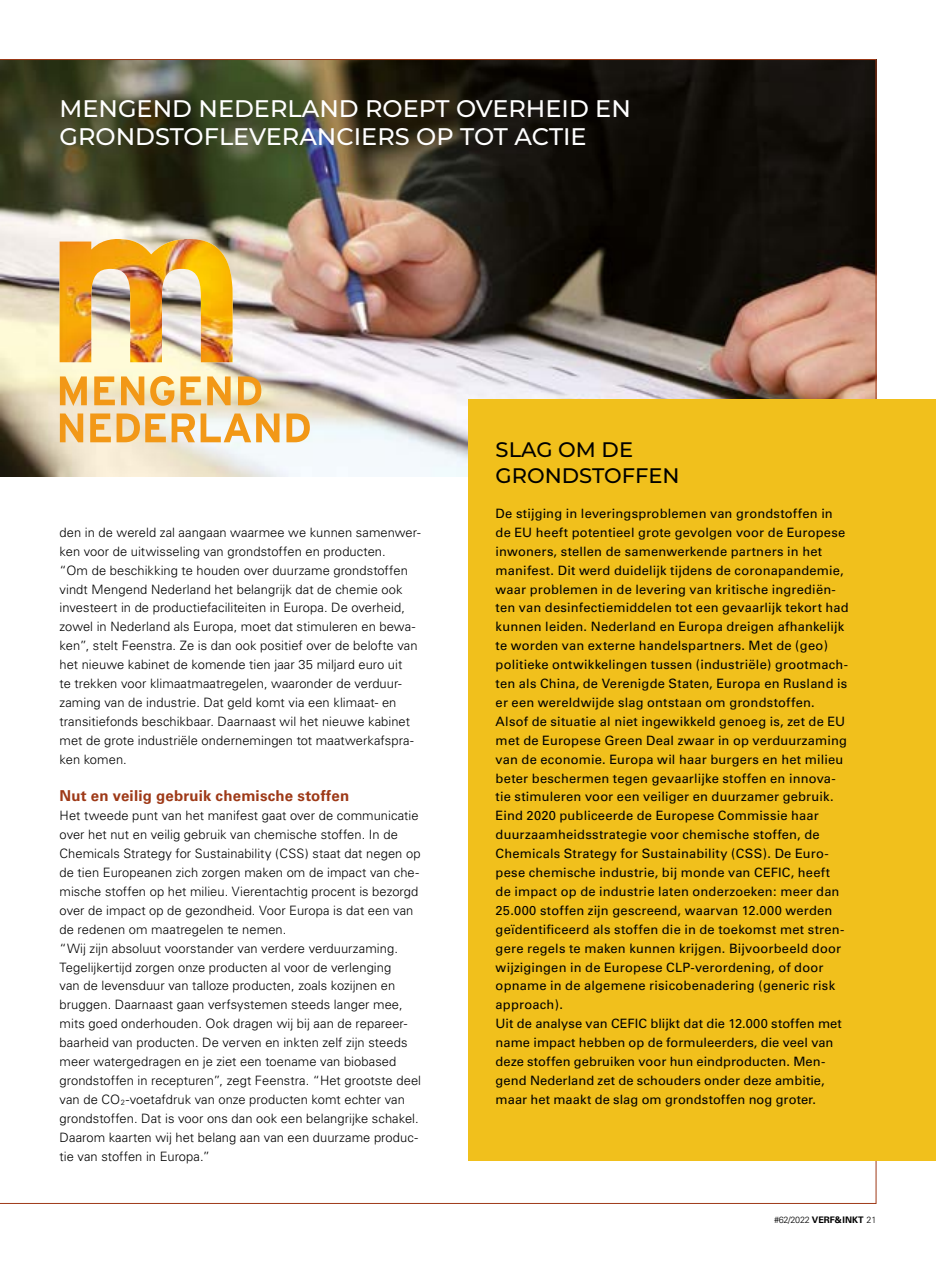
<style>
.page{position:relative;width:936px;height:1263px;background:#fff}
.page>*{position:absolute;margin:0;border:0;box-sizing:border-box;transform-origin:0 0}
.t1{font:500 24px/28.8px "Montserrat";color:#fff}
.t2{font:500 21px/25.2px "Montserrat";color:#000}
.t3{font:700 15px "Univers";letter-spacing:.015em;color:#9e3917}
.t4{font:300 12.9px/18.9px "Univers";letter-spacing:.005em;color:#000}
.t5{font:12.9px/18.9px "Univers";letter-spacing:.015em;color:#000}
.t6{font:300 9px "Univers";letter-spacing:-.025em;color:#000}
.s1{font-weight:700}
</style>
<div class="page">
<img style="left:0;top:59px;width:876px;height:1145px">
<div style="left:468px;top:399px;width:467px;height:762px;background:#f1c01c"></div>
<img style="left:60px;top:239px;width:172px;height:123px">
<svg style="left:60px;top:413px;width:250px;height:29px"></svg>
<svg style="left:60px;top:376px;width:201px;height:30px;background:#f2c272"></svg>
<h1 class="t1" style="left:60px;top:93px;width:572px">MENGEND NEDERLAND ROEPT OVERHEID EN<br>GRONDSTOFLEVERANCIERS OP TOT ACTIE</h1>
<p class="t4" style="left:60px;top:523px;width:362px">den in de wereld zal aangaan waarmee we kunnen samenwer&shy;ken voor de uitwisseling van grondstoffen en producten.<br>“Om de beschikking te houden over duurzame grondstoffen vindt Mengend Nederland het belangrijk dat de chemie ook investeert in de productiefaciliteiten in Europa. De overheid, zowel in Nederland als Europa, moet dat stimuleren en bewa&shy;ken”, stelt Feenstra. Ze is dan ook positief over de belofte van het nieuwe kabinet de komende tien jaar 35 miljard euro uit<br>te trekken voor klimaatmaatregelen, waaronder de verduur&shy;zaming van de industrie. Dat geld komt via een klimaat- en transitiefonds beschikbaar. Daarnaast wil het nieuwe kabinet met de grote industriële ondernemingen tot maatwerkafspra&shy;ken komen.</p>
<p class="t3" style="left:60px;top:787px;width:291px">Nut en veilig gebruik chemische stoffen</p>
<p class="t4" style="left:60px;top:806px;width:363px">Het tweede punt van het manifest gaat over de communicatie over het nut en veilig gebruik van chemische stoffen. In de Chemicals Strategy for Sustainability (CSS) staat dat negen op de tien Europeanen zich zorgen maken om de impact van che&shy;mische stoffen op het milieu. Vierentachtig procent is bezorgd over de impact op de gezondheid. Voor Europa is dat een van de redenen om maatregelen te nemen.<br>“Wij zijn absoluut voorstander van verdere verduurzaming.<br>Tegelijkertijd zorgen onze producten al voor de verlenging<br>van de levensduur van talloze producten, zoals kozijnen en bruggen. Daarnaast gaan verfsystemen steeds langer mee, mits goed onderhouden. Ook dragen wij bij aan de repareer&shy;baarheid van producten. De verven en inkten zelf zijn steeds meer watergedragen en je ziet een toename van biobased grondstoffen in recepturen”, zegt Feenstra. “Het grootste deel van de CO<sub>2</sub>-voetafdruk van onze producten komt echter van grondstoffen. Dat is voor ons dan ook een belangrijke schakel.<br>Daarom kaarten wij het belang aan van een duurzame produc&shy;tie van stoffen in Europa.”</p>
<h2 class="t2" style="left:495px;top:436px;width:185px">SLAG OM DE<br>GRONDSTOFFEN</h2>
<p class="t5" style="left:495px;top:504px;width:354px">De stijging in leveringsproblemen van grondstoffen in de EU heeft potentieel grote gevolgen voor de Europese inwoners, stellen de samenwerkende partners in het manifest. Dit werd duidelijk tijdens de coronapandemie, waar problemen in de levering van kritische ingrediën&shy;ten van desinfectiemiddelen tot een gevaarlijk tekort had kunnen leiden. Nederland en Europa dreigen afhankelijk te worden van externe handelspartners. Met de (geo) politieke ontwikkelingen tussen (industriële) grootmach&shy;ten als China, de Verenigde Staten, Europa en Rusland is er een wereldwijde slag ontstaan om grondstoffen.<br>Alsof de situatie al niet ingewikkeld genoeg is, zet de EU met de Europese Green Deal zwaar in op verduurzaming van de economie. Europa wil haar burgers en het milieu beter beschermen tegen gevaarlijke stoffen en innova&shy;tie stimuleren voor een veiliger en duurzamer gebruik.<br>Eind 2020 publiceerde de Europese Commissie haar duurzaamheidsstrategie voor chemische stoffen, de Chemicals Strategy for Sustainability (CSS). De Euro&shy;pese chemische industrie, bij monde van CEFIC, heeft<br>de impact op de industrie laten onderzoeken: meer dan 25.000 stoffen zijn gescreend, waarvan 12.000 werden geïdentificeerd als stoffen die in de toekomst met stren&shy;gere regels te maken kunnen krijgen. Bijvoorbeeld door wijzigingen in de Europese CLP-verordening, of door opname in de algemene risicobenadering (generic risk approach).<br>Uit de analyse van CEFIC blijkt dat die 12.000 stoffen met name impact hebben op de formuleerders, die veel van deze stoffen gebruiken voor hun eindproducten. Men&shy;gend Nederland zet de schouders onder deze ambitie, maar het maakt de slag om grondstoffen nog groter.</p>
<p class="t6" style="left:774px;top:1215px;width:104px">#62/2022 <span class="s1">VERF&amp; INKT</span> 21</p>
</div>
